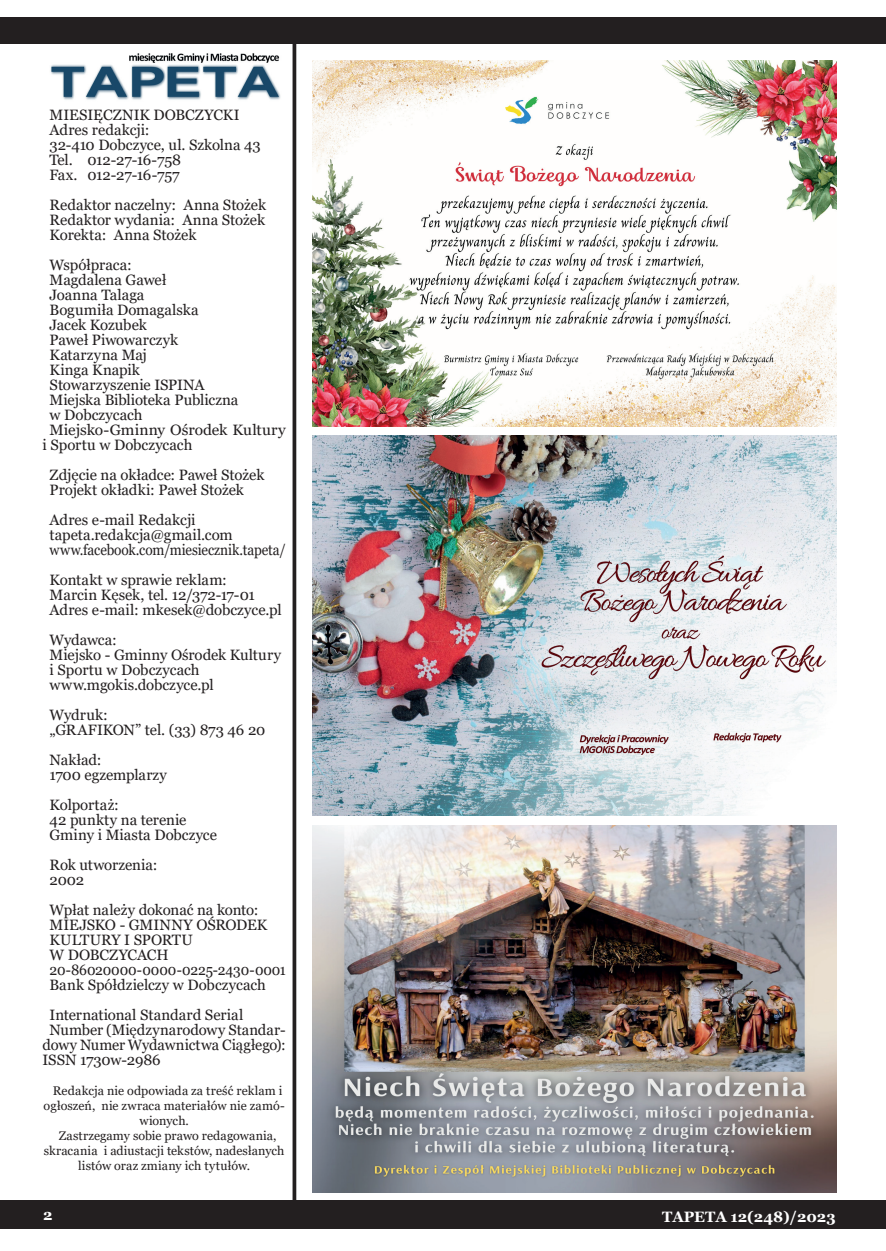
<style>
.page{position:relative;width:886px;height:1251px;background:#fff}
.page>*{position:absolute;margin:0;border:0;box-sizing:border-box;transform-origin:0 0}
.t1{font:15px/15px "Georgia";letter-spacing:-.005em;color:#231f20}
.t2{font:15px "Georgia";letter-spacing:-.005em;color:#231f20;scale:1.04 1}
.t3{font:700 15px "Georgia";color:#fff}
.t4{font:12.5px/15px "Georgia";letter-spacing:.005em;color:#231f20;text-align:center}
</style>
<div class="page">
<div style="left:829px;top:18px;width:57px;height:26px;background:#231f20"></div>
<div style="left:0;top:1200px;width:886px;height:29px;background:#231f20"></div>
<div style="left:0;top:18px;width:836px;height:26px;background:#231f20"></div>
<svg style="left:292px;top:44px;width:4px;height:1156px;background:#413d3e"></svg>
<img style="left:50px;top:53px;width:231px;height:47px">
<img style="left:312px;top:825px;width:524px;height:367px">
<img style="left:312px;top:60px;width:524px;height:367px">
<img style="left:312px;top:436px;width:524px;height:379px">
<p class="t1" style="left:50px;top:108px;width:213px">MIESIĘCZNIK DOBCZYCKI<br>Adres redakcji:<br>32-410 Dobczyce, ul. Szkolna 43<br>Tel. 012-27-16-758<br>Fax. 012-27-16-757</p>
<p class="t1" style="left:50px;top:198px;width:218px;text-align:justify">Redaktor naczelny: Anna Stożek Redaktor wydania: Anna Stożek Korekta: Anna Stożek</p>
<p class="t1" style="left:50px;top:258px;width:84px">Współpraca:</p>
<p class="t1" style="left:50px;top:273px;width:118px">Magdalena Gaweł</p>
<p class="t1" style="left:50px;top:288px;width:96px">Joanna Talaga</p>
<p class="t1" style="left:50px;top:303px;width:150px">Bogumiła Domagalska</p>
<p class="t1" style="left:50px;top:318px;width:99px">Jacek Kozubek</p>
<p class="t1" style="left:50px;top:333px;width:130px">Paweł Piwowarczyk</p>
<p class="t1" style="left:50px;top:348px;width:99px">Katarzyna Maj</p>
<p class="t1" style="left:50px;top:363px;width:92px">Kinga Knapik</p>
<p class="t1" style="left:50px;top:378px;width:156px">Stowarzyszenie ISPINA</p>
<p class="t1" style="left:50px;top:393px;width:190px">Miejska Biblioteka Publiczna</p>
<p class="t1" style="left:50px;top:408px;width:94px">w Dobczycach</p>
<p class="t2" style="left:50px;top:421px;width:229px">Miejsko-Gminny Ośrodek Kultury</p>
<p class="t1" style="left:43px;top:438px;width:151px">i Sportu w Dobczycach</p>
<p class="t1" style="left:50px;top:468px;width:216px">Zdjęcie na okładce: Paweł Stożek<br>Projekt okładki: Paweł Stożek</p>
<p class="t1" style="left:50px;top:513px;width:238px">Adres e-mail Redakcji tapeta.redakcja@gmail.com www.facebook.com/miesiecznik.tapeta/</p>
<p class="t1" style="left:50px;top:573px;width:234px">Kontakt w sprawie reklam:<br>Marcin Kęsek, tel. 12/372-17-01<br>Adres e-mail: mkesek@dobczyce.pl</p>
<p class="t1" style="left:50px;top:633px;width:233px">Wydawca:<br>Miejsko - Gminny Ośrodek Kultury i Sportu w Dobczycach www.mgokis.dobczyce.pl</p>
<p class="t1" style="left:50px;top:708px;width:217px">Wydruk:<br>„GRAFIKON” tel. (33) 873 46 20</p>
<p class="t1" style="left:50px;top:753px;width:119px">Nakład:<br>1700 egzemplarzy</p>
<p class="t1" style="left:50px;top:798px;width:169px">Kolportaż:<br>42 punkty na terenie<br>Gminy i Miasta Dobczyce</p>
<p class="t1" style="left:50px;top:858px;width:109px">Rok utworzenia:<br>2002</p>
<p class="t1" style="left:50px;top:903px;width:238px">Wpłat należy dokonać na konto:<br>MIEJSKO - GMINNY OŚRODEK<br>KULTURY I SPORTU<br>W DOBCZYCACH<br>20-86020000-0000-0225-2430-0001<br>Bank Spółdzielczy w Dobczycach</p>
<p class="t1" style="left:50px;top:1008px;width:195px">International Standard Serial</p>
<p class="t1" style="left:50px;top:1023px;width:238px">Number (Międzynarodowy Standar-</p>
<p class="t1" style="left:43px;top:1038px;width:245px">dowy Numer Wydawnictwa Ciągłego):</p>
<p class="t1" style="left:43px;top:1053px;width:120px">ISSN 1730w-2986</p>
<p class="t4" style="left:44px;top:1083px;width:243px">Redakcja nie odpowiada za treść reklam i ogłoszeń, nie zwraca materiałów nie zamó&shy;wionych.<br>Zastrzegamy sobie prawo redagowania, skracania i adiustacji tekstów, nadesłanych listów oraz zmiany ich tytułów.</p>
<p class="t3" style="left:43px;top:1205px;width:11px">2</p>
<p class="t3" style="left:662px;top:1207px;width:175px">TAPETA 12(248)/2023</p>
</div>
